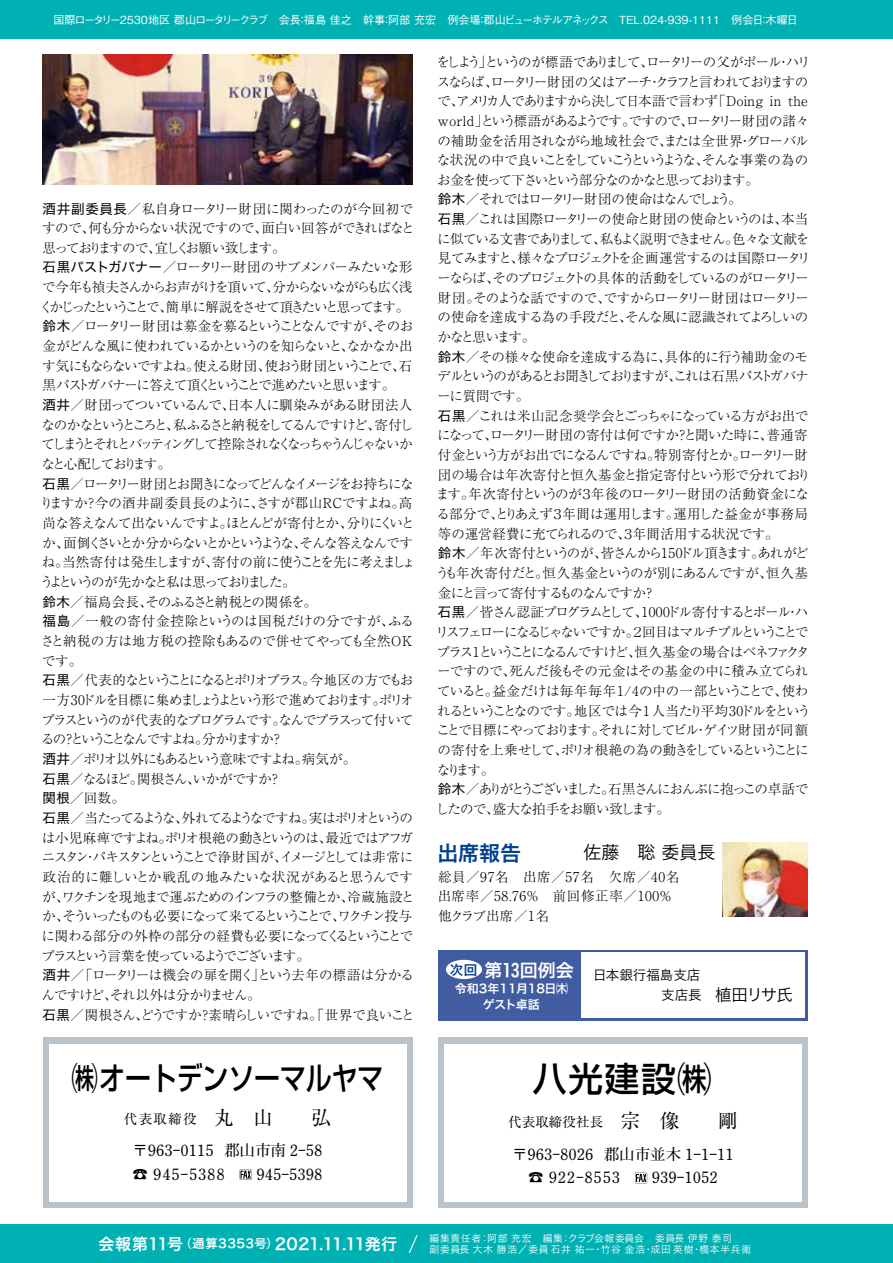
<style>
.page{position:relative;width:893px;height:1263px;background:#fff}
.page>*{position:absolute;margin:0;border:0;box-sizing:border-box;transform-origin:0 0}
.t1{font:500 34.5px "Shin Go Pro";color:#000}
.t2{font:500 31.5px "Shin Go Pro";color:#000;scale:.84 1}
.t3{font:21px "Hira Kaku Std W6";color:#004090}
.t4{font:19.5px "Ryumin Pro";color:#000}
.t5{font:18px "Hira Kaku Std W6";color:#fff}
.t6{font:18px "Hira Kaku Std W3";color:#000}
.t7{font:16.05px "Hira Kaku Std W6";letter-spacing:-.03em;color:#fff}
.t8{font:700 15.45px "Futo Min A101 Pro";color:#000}
.t9{font:300 13.5px/19.6px "Ryumin Pr 6 N";letter-spacing:-.085em;color:#000}
.t10{font:300 13.5px/19.6px "Ryumin Pr 6 N";letter-spacing:.05em;color:#000}
.t11{font:13.5px/19.5px "Hira Kaku Std W3";color:#000}
.t12{font:13.5px "Ryumin Pro";letter-spacing:.01em;color:#000}
.t13{font:12px/15.6px "Hira Kaku Std W6";color:#fff;text-align:center}
.t14{font:500 11.1px "Gothic BBB Pro";letter-spacing:-.17em;color:#fff}
.t15{font:9.75px/11.2px "Hira Kaku Std W3";letter-spacing:.075em;color:#fff}
.s1{font-family:"Hira Kaku Std W4";font-weight:400}
.s2{font-size:13.5px}
.s3{font-family:"Koz Go Pr 6 N";font-weight:400}
.s4{font-size:13.5px;color:#004090}
.s5{font-size:16.5px}
.s6{font-size:19.5px}
.s7{font-family:"Hira Kaku Std W4";font-size:12.3px}
.s8{font-size:12.3px}
</style>
<div class="page">
<div style="left:0;top:0;width:893px;height:38px;background:#00b1b4"></div>
<div style="left:0;top:1225px;width:893px;height:38px;background:#00b1b4"></div>
<svg style="left:408px;top:1234px;width:10px;height:19px"></svg>
<img style="left:723px;top:842px;width:85px;height:75px">
<div style="left:438px;top:950px;width:370px;height:70px;background:#415ca1"></div>
<div style="left:582px;top:953px;width:223px;height:65px;background:#fff"></div>
<div style="left:446px;top:960px;width:36px;height:19px;background:#fff;border-radius:50%"></div>
<div style="left:438px;top:1037px;width:370px;height:171px;background:#b9c3c9"></div>
<div style="left:444px;top:1044px;width:357px;height:157px;background:#fff"></div>
<div style="left:43px;top:1037px;width:369px;height:171px;background:#b9c3c9"></div>
<div style="left:49px;top:1044px;width:357px;height:157px;background:#fff"></div>
<svg style="left:240px;top:1169px;width:12px;height:11px"></svg>
<svg style="left:635px;top:1173px;width:12px;height:10px"></svg>
<img style="left:43px;top:55px;width:369px;height:130px">
<p class="t14" style="left:53px;top:11px;width:746px">国際ロータリー２５３０地区 郡山ロータリークラブ　会長：福島 佳之　幹事：阿部 充宏　例会場：郡山ビューホテルアネックス　ＴＥＬ．０２４-９３９-１１１１　例会日：木曜日</p>
<p class="t9" style="left:40px;top:198px;width:377px"><span class="s1">酒井副委員長</span>／私自身ロータリー財団に関わったのが今回初ですので、何も分からない状況ですので、面白い回答ができればなと思っておりますので、宜しくお願い致します。<br><span class="s1">石黒パストガバナー</span>／ロータリー財団のサブメンバーみたいな形で今年も禎夫さんからお声がけを頂いて、分からないながらも広く浅くかじったということで、簡単に解説をさせて頂きたいと思ってます。<span class="s1">鈴木</span>／ロータリー財団は募金を募るということなんですが、そのお金がどんな風に使われているかというのを知らないと、なかなか出す気にもならないですよね。使える財団、使おう財団ということで、石黒パストガバナーに答えて頂くということで進めたいと思います。<br><span class="s1">酒井</span>／財団ってついているんで、日本人に馴染みがある財団法人なのかなというところと、私ふるさと納税をしてるんですけど、寄付してしまうとそれとバッティングして控除されなくなっちゃうんじゃないかなと心配しております。<br><span class="s1">石黒</span>／ロータリー財団とお聞きになってどんなイメージをお持ちになりますか？今の酒井副委員長のように、さすが郡山RCですよね。高尚な答えなんて出ないんですよ。ほとんどが寄付とか、分りにくいとか、面倒くさいとか分からないとかというような、そんな答えなんですね。当然寄付は発生しますが、寄付の前に使うことを先に考えましょうよというのが先かなと私は思っておりました。<br><span class="s1">鈴木</span>／福島会長、そのふるさと納税との関係を。<br><span class="s1">福島</span>／一般の寄付金控除というのは国税だけの分ですが、ふるさと納税の方は地方税の控除もあるので併せてやっても全然OKです。<br><span class="s1">石黒</span>／代表的なということになるとポリオプラス。今地区の方でもお一方30ドルを目標に集めましょうよという形で進めております。ポリオプラスというのが代表的なプログラムです。なんでプラスって付いてるの？ということなんですよね。分かりますか？<br><span class="s1">酒井</span>／ポリオ以外にもあるという意味ですよね。病気が。<br><span class="s1">石黒</span>／なるほど。関根さん、いかがですか？<br><span class="s1">関根</span>／回数。<br><span class="s1">石黒</span>／当たってるような、外れてるようなですね。実はポリオというのは小児麻痺ですよね。ポリオ根絶の動きというのは、最近ではアフガニスタン・パキスタンということで浄財国が、イメージとしては非常に政治的に難しいとか戦乱の地みたいな状況があると思うんですが、ワクチンを現地まで運ぶためのインフラの整備とか、冷蔵施設とか、そういったものも必要になって来てるということで、ワクチン投与に関わる部分の外枠の部分の経費も必要になってくるということでプラスという言葉を使っているようでございます。<br><span class="s1">酒井</span>／「ロータリーは機会の扉を開く」という去年の標語は分かるんですけど、それ以外は分かりません。<br><span class="s1">石黒</span>／関根さん、どうですか？素晴らしいですね。「世界で良いこと</p>
<h2 class="t2" style="left:72px;top:1052px;width:373px">㈱オートデンソーマルヤマ</h2>
<h3 class="t4" style="left:124px;top:1102px;width:209px"><span class="s2">代表取締役</span> 丸　山　　弘</h3>
<p class="t8" style="left:132px;top:1138px;width:192px"><span class="s3">〒</span>963‒0115 郡山市南 2‒58</p>
<p class="t8" style="left:133px;top:1162px;width:94px">☎ 945‒5388</p>
<p class="t8" style="left:256px;top:1162px;width:67px">945‒5398</p>
<p class="t9" style="left:435px;top:51px;width:377px">をしよう」というのが標語でありまして、ロータリーの父がポール・ハリスならば、ロータリー財団の父はアーチ・クラフと言われておりますので、アメリカ人でありますから決して日本語で言わず「Doing in the world」という標語があるようです。ですので、ロータリー財団の諸々の補助金を活用されながら地域社会で、または全世界・グローバルな状況の中で良いことをしていこうというような、そんな事業の為のお金を使って下さいという部分なのかなと思っております。<br><span class="s1">鈴木</span>／それではロータリー財団の使命はなんでしょう。<br><span class="s1">石黒</span>／これは国際ロータリーの使命と財団の使命というのは、本当に似ている文書でありまして、私もよく説明できません。色々な文献を見てみますと、様々なプロジェクトを企画運営するのは国際ロータリーならば、そのプロジェクトの具体的活動をしているのがロータリー財団。そのような話ですので、ですからロータリー財団はロータリーの使命を達成する為の手段だと、そんな風に認識されてよろしいのかなと思います。<br><span class="s1">鈴木</span>／その様々な使命を達成する為に、具体的に行う補助金のモデルというのがあるとお聞きしておりますが、これは石黒パストガバナーに質問です。<br><span class="s1">石黒</span>／これは米山記念奨学会とごっちゃになっている方がお出でになって、ロータリー財団の寄付は何ですか？と聞いた時に、普通寄付金という方がお出でになるんですね。特別寄付とか。ロータリー財団の場合は年次寄付と恒久基金と指定寄付という形で分れております。年次寄付というのが３年後のロータリー財団の活動資金になる部分で、とりあえず３年間は運用します。運用した益金が事務局等の運営経費に充てられるので、３年間活用する状況です。<br><span class="s1">鈴木</span>／年次寄付というのが、皆さんから150ドル頂きます。あれがどうも年次寄付だと。恒久基金というのが別にあるんですが、恒久基金にと言って寄付するものなんですか？<br><span class="s1">石黒</span>／皆さん認証プログラムとして、1000ドル寄付するとポール・ハリスフェローになるじゃないですか。２回目はマルチプルということでプラス１ということになるんですけど、恒久基金の場合はベネファクターですので、死んだ後もその元金はその基金の中に積み立てられていると。益金だけは毎年毎年1/4の中の一部ということで、使われるということなのです。地区では今１人当たり平均30ドルをということで目標にやっております。それに対してビル・ゲイツ財団が同額の寄付を上乗せして、ポリオ根絶の為の動きをしているということになります。<br><span class="s1">鈴木</span>／ありがとうございました。石黒さんにおんぶに抱っこの卓話でしたので、盛大な拍手をお願い致します。</p>
<h3 class="t3" style="left:438px;top:837px;width:85px">出席報告</h3>
<h3 class="t6" style="left:584px;top:838px;width:133px">佐藤　聡 委員長</h3>
<p class="t10" style="left:438px;top:866px;width:243px">総員／97名　出席／57名　欠席／40名出席率／58.76％　前回修正率／100％他クラブ出席／1名</p>
<h3 class="t5" style="left:450px;top:956px;width:126px"><span class="s4">次回</span>第13回例会</h3>
<p class="t13" style="left:455px;top:981px;width:115px">令和3年11月18日㈭ゲスト卓話</p>
<p class="t11" style="left:593px;top:965px;width:201px">日本銀行福島支店<br>　　　　　支店長　<span class="s5">植田リサ氏</span></p>
<h1 class="t1" style="left:532px;top:1051px;width:181px">八光建設㈱</h1>
<p class="t12" style="left:508px;top:1111px;width:231px">代表取締役社長 <span class="s6">宗　像　　剛</span></p>
<p class="t8" style="left:512px;top:1142px;width:223px"><span class="s3">〒</span>963‒8026 郡山市並木 1‒1‒11</p>
<p class="t8" style="left:528px;top:1165px;width:94px">☎ 922‒8553</p>
<p class="t8" style="left:652px;top:1165px;width:67px">939‒1052</p>
<p class="t7" style="left:99px;top:1231px;width:300px">会報第11号<span class="s7">（</span><span class="s8">通算3353号</span><span class="s7">）</span>2021.11.11発行</p>
<p class="t15" style="left:430px;top:1233px;width:323px">編集責任者：阿部 充宏　編集：クラブ会報委員会　委員長 伊野 泰司<br>副委員長 大木 勝浩／委員 石井 祐一・竹谷 金浩・成田 英樹・橋本半兵衛</p>
</div>
